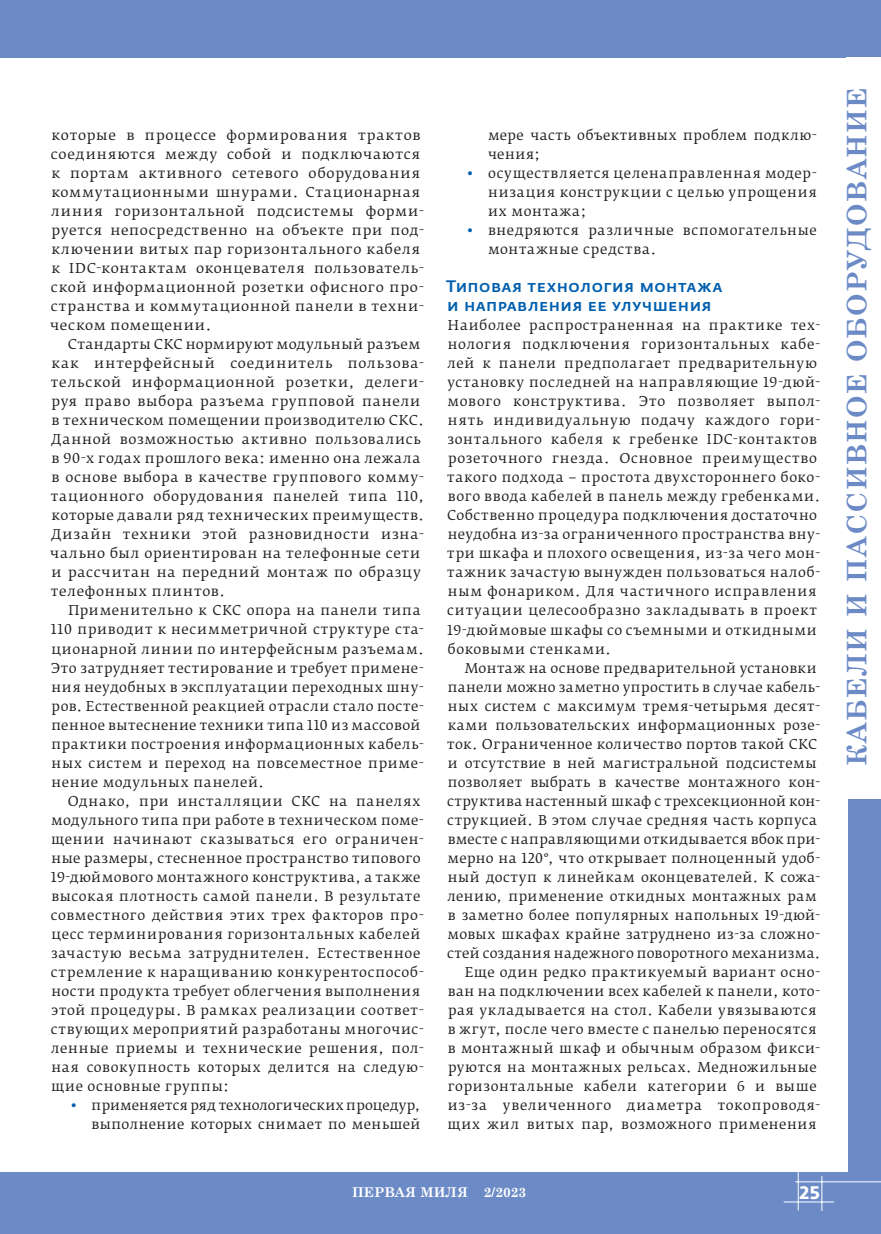
<style>
.page{position:relative;width:881px;height:1234px;background:#fff}
.page>*{position:absolute;margin:0;border:0;box-sizing:border-box;transform-origin:0 0}
.t1{font:700 27px "Century Schoolbook";letter-spacing:.05em;color:#6c8bc6}
.t2{font:700 18px "Fedra Sans Pro";color:#fff}
.t3{font:500 16.5px/19px "Fedra Sans Pro";letter-spacing:.03em;color:#015fae}
.t4{font:13.5px/19px "Fedra Serif B Pro";letter-spacing:.045em;color:#231f20}
.t5{font:13.5px/19px "Fedra Serif B Pro";letter-spacing:.02em;color:#231f20;text-align:right}
.t6{font:700 13.5px "Century Schoolbook";color:#fff}
.s1{color:#015fae}
</style>
<div class="page">
<div style="left:0;top:1172px;width:880px;height:61px;background:#6c8bc6"></div>
<div style="left:847px;top:0;width:33px;height:1233px;background:#6c8bc6"></div>
<hr style="left:783px;top:1201px;width:50px;height:1px;background:#fff">
<hr style="left:797px;top:1171px;width:1px;height:39px;background:#fff">
<hr style="left:821px;top:1175px;width:1px;height:35px;background:#fff">
<hr style="left:795px;top:1181px;width:85px;height:1px;background:#fff">
<div style="left:0;top:0;width:880px;height:57px;background:#6c8bc6"></div>
<div style="left:846px;top:57px;width:34px;height:741px;background:#fff"></div>
<p class="t4" style="left:50px;top:125px;width:375px">которые в процессе формирования трактов соединяются между собой и подключаются к портам активного сетевого оборудования коммутационными шнурами. Стационарная линия горизонтальной подсистемы форми&shy;руется непосредственно на объекте при под&shy;ключении витых пар горизонтального кабеля к IDC-контактам оконцевателя пользователь&shy;ской информационной розетки офисного про&shy;странства и коммутационной панели в техни&shy;ческом помещении.</p>
<p class="t4" style="left:50px;top:334px;width:375px;text-indent:18px">Стандарты СКС нормируют модульный разъем как интерфейсный соединитель пользова&shy;тельской информационной розетки, делеги&shy;руя право выбора разъема групповой панели в техническом помещении производителю СКС.<br>Данной возможностью активно пользовались в 90-х годах прошлого века: именно она лежала в основе выбора в качестве группового комму&shy;тационного оборудования панелей типа 110, которые давали ряд технических преимуществ.<br>Дизайн техники этой разновидности изна&shy;чально был ориентирован на телефонные сети и рассчитан на передний монтаж по образцу телефонных плинтов.</p>
<p class="t4" style="left:51px;top:601px;width:374px;text-indent:18px">Применительно к СКС опора на панели типа 110 приводит к несимметричной структуре ста&shy;ционарной линии по интерфейсным разъемам.<br>Это затрудняет тестирование и требует примене&shy;ния неудобных в эксплуатации переходных шну&shy;ров. Естественной реакцией отрасли стало посте&shy;пенное вытеснение техники типа 110 из массовой практики построения информационных кабель&shy;ных систем и переход на повсеместное приме&shy;нение модульных панелей.</p>
<p class="t4" style="left:51px;top:791px;width:374px;text-indent:17px">Однако, при инсталляции СКС на панелях модульного типа при работе в техническом поме&shy;щении начинают сказываться его ограничен&shy;ные размеры, стесненное пространство типового 19-дюймового монтажного конструктива, а также высокая плотность самой панели. В результате совместного действия этих трех факторов про&shy;цесс терминирования горизонтальных кабелей зачастую весьма затруднителен. Естественное стремление к наращиванию конкурентоспособ&shy;ности продукта требует облегчения выполнения этой процедуры. В рамках реализации соответ&shy;ствующих мероприятий разработаны многочис&shy;ленные приемы и технические решения, пол&shy;ная совокупность которых делится на следую&shy;щие основные группы:</p>
<p class="t5" style="left:70px;top:1095px;width:351px"><span class="s1">•</span> применяется ряд технологических процедур, выполнение которых снимает по меньшей</p>
<p class="t4" style="left:488px;top:125px;width:330px">мере часть объективных проблем подклю&shy;чения;</p>
<p class="t4" style="left:488px;top:163px;width:330px;text-align:justify;text-indent:-21px"><span class="s1">•</span> осуществляется целенаправленная модер&shy;низация конструкции с целью упрощения их монтажа;</p>
<p class="t4" style="left:488px;top:220px;width:330px;text-indent:-21px"><span class="s1">•</span> внедряются различные вспомогательные монтажные средства.</p>
<p class="t3" style="left:446px;top:276px;width:277px">Типовая технология монтажа и направления ее улучшения</p>
<p class="t4" style="left:447px;top:315px;width:374px">Наиболее распространенная на практике тех&shy;нология подключения горизонтальных кабе&shy;лей к панели предполагает предварительную установку последней на направляющие 19-дюй&shy;мового конструктива. Это позволяет выпол&shy;нять индивидуальную подачу каждого гори&shy;зонтального кабеля к гребенке IDC-контактов розеточного гнезда. Основное преимущество такого подхода − простота двухстороннего боко&shy;вого ввода кабелей в панель между гребенками.<br>Собственно процедура подключения достаточно неудобна из-за ограниченного пространства вну&shy;три шкафа и плохого освещения, из-за чего мон&shy;тажник зачастую вынужден пользоваться налоб&shy;ным фонариком. Для частичного исправления ситуации целесообразно закладывать в проект 19-дюймовые шкафы со съемными и откидными боковыми стенками.</p>
<p class="t4" style="left:447px;top:658px;width:374px;text-align:right">Монтаж на основе предварительной установки панели можно заметно упростить в случае кабель&shy;ных систем с максимум тремя-четырьмя десят&shy;ками пользовательских информационных розе&shy;ток. Ограниченное количество портов такой СКС и отсутствие в ней магистральной подсистемы позволяет выбрать в качестве монтажного кон&shy;структива настенный шкаф с трехсекционной кон&shy;струкцией. В этом случае средняя часть корпуса вместе с направляющими откидывается вбок при&shy;мерно на 120°, что открывает полноценный удоб&shy;ный доступ к линейкам оконцевателей. К сожа&shy;лению, применение откидных монтажных рам в заметно более популярных напольных 19-дюй&shy;мовых шкафах крайне затруднено из-за сложно&shy;стей создания надежного поворотного механизма.<br>Еще один редко практикуемый вариант осно&shy;ван на подключении всех кабелей к панели, кото&shy;рая укладывается на стол. Кабели увязываются в жгут, после чего вместе с панелью переносятся в монтажный шкаф и обычным образом фикси&shy;руются на монтажных рельсах. Медножильные горизонтальные кабели категории 6 и выше из-за увеличенного диаметра токопроводя&shy;щих жил витых пар, возможного применения</p>
<p class="t6" style="left:352px;top:1181px;width:176px">ПЕРВАЯ МИЛЯ 2/2023</p>
<h2 class="t2" style="left:799px;top:1180px;width:22px">25</h2>
<h1 class="t1" style="left:835px;top:765px;width:680px;rotate:-90deg">Кабели и пассивное оборудование</h1>
</div>
